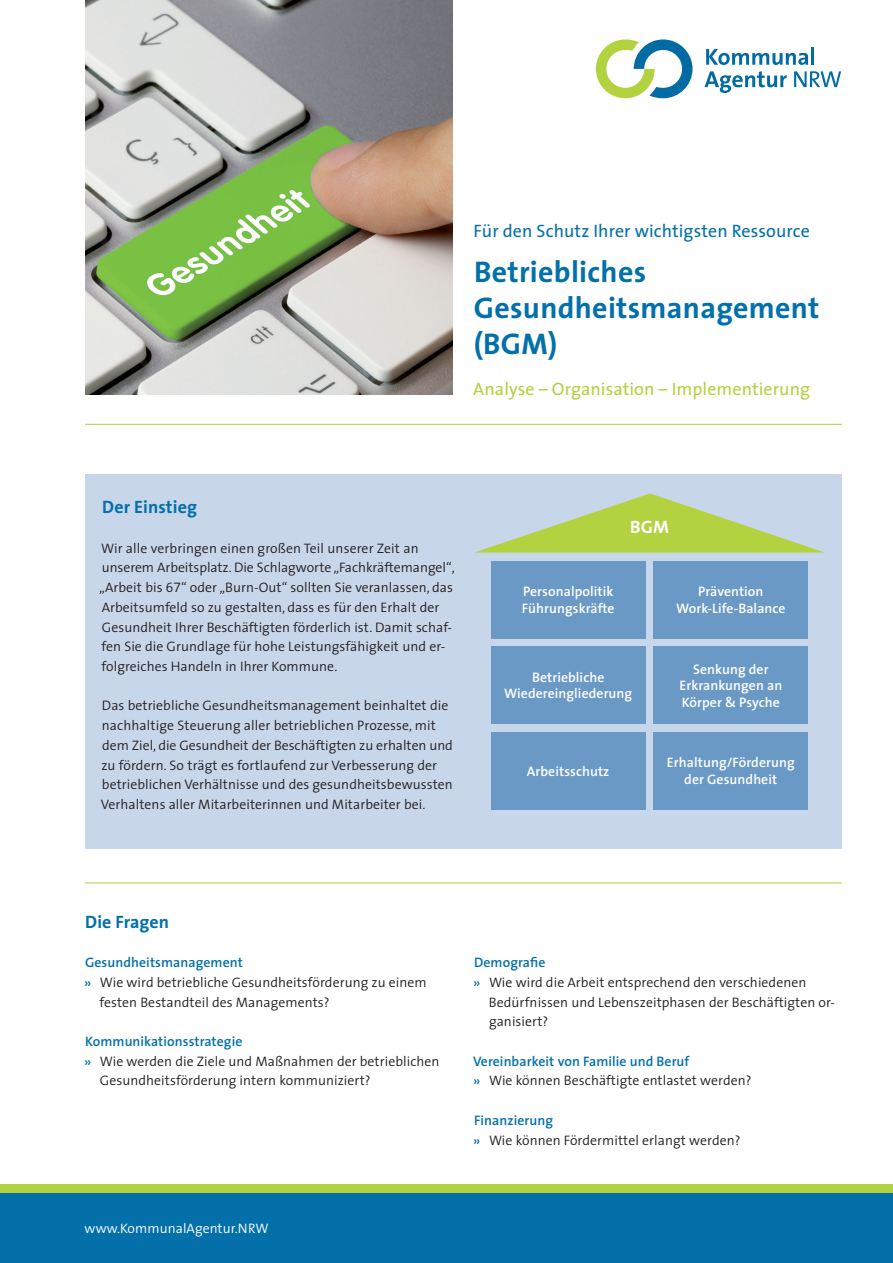
<style>
.page{position:relative;width:893px;height:1263px;background:#fff}
.page>*{position:absolute;margin:0;border:0;box-sizing:border-box;transform-origin:0 0}
.t1{font:700 30px/36px "The Sans";letter-spacing:.01em;color:#0370aa}
.t2{font:18px "The Sans";letter-spacing:.005em;color:#0370aa}
.t3{font:18px "The Sans";letter-spacing:.005em;color:#b2d23f}
.t4{font:700 18px "The Sans";letter-spacing:.005em;color:#0370aa}
.t5{font:700 18px "The Sans";color:#fff}
.t6{font:300 13.8px/19.8px "The Sans";letter-spacing:.005em;color:#231f20}
.t7{font:600 13.8px/16.5px "The Sans";letter-spacing:.005em;color:#fff;text-align:center}
.t8{font:600 13.8px "The Sans";letter-spacing:.005em;color:#0370aa}
.t9{font:300 13.8px "The Sans";letter-spacing:.005em;color:#fff}
.s1{font-family:"The Sans Semi Light Expert";font-weight:400}
.s2{font-weight:600;color:#0370aa}
</style>
<div class="page">
<div style="left:85px;top:474px;width:757px;height:375px;background:#c8d6e9"></div>
<img style="left:85px;top:0;width:368px;height:395px">
<div style="left:0;top:1192px;width:893px;height:71px;background:#0370aa"></div>
<div style="left:0;top:1184px;width:893px;height:8px;background:#b2d23f"></div>
<hr style="left:85px;top:882px;width:757px;height:1px;background:#b2d23f">
<svg style="left:706px;top:49px;width:102px;height:16px"></svg>
<hr style="left:811px;top:48px;width:3px;height:17px;background:#036ba3">
<svg style="left:704px;top:71px;width:83px;height:22px"></svg>
<svg style="left:794px;top:71px;width:47px;height:16px"></svg>
<svg style="left:596px;top:39px;width:96px;height:59px"></svg>
<hr style="left:85px;top:424px;width:757px;height:1px;background:#b2d23f">
<div style="left:491px;top:647px;width:154px;height:77px;background:#6b99c6"></div>
<div style="left:491px;top:732px;width:154px;height:77px;background:#6b99c6"></div>
<div style="left:491px;top:561px;width:154px;height:77px;background:#6b99c6"></div>
<div style="left:654px;top:561px;width:154px;height:77px;background:#6b99c6"></div>
<div style="left:654px;top:647px;width:154px;height:77px;background:#6b99c6"></div>
<div style="left:654px;top:732px;width:154px;height:77px;background:#6b99c6"></div>
<svg style="left:476px;top:493px;width:347px;height:59px"></svg>
<h2 class="t2" style="left:474px;top:216px;width:338px">Für den Schutz Ihrer wichtigsten Ressource</h2>
<h1 class="t1" style="left:474px;top:253px;width:347px">Betriebliches<br>Gesundheitsmanagement (BGM)</h1>
<h2 class="t3" style="left:473px;top:374px;width:338px">Analyse – Organisation – Implementierung</h2>
<h2 class="t4" style="left:102px;top:492px;width:96px">Der Einstieg</h2>
<p class="t6" style="left:99px;top:538px;width:357px">Wir alle verbringen einen großen Teil unserer Zeit an unserem Arbeitsplatz. Die Schlagworte „Fachkräftemangel“, „Arbeit bis <span class="s1">67</span>“ oder „Burn-Out“ sollten Sie veranlassen, das Arbeitsumfeld so zu gestalten, dass es für den Erhalt der Gesundheit Ihrer Beschäftigten förderlich ist. Damit schaf&shy;fen Sie die Grundlage für hohe Leistungsfähigkeit und er&shy;folgreiches Handeln in Ihrer Kommune.</p>
<p class="t6" style="left:101px;top:695px;width:354px">Das betriebliche Gesundheitsmanagement beinhaltet die nachhaltige Steuerung aller betrieblichen Prozesse, mit dem Ziel, die Gesundheit der Beschäftigten zu erhalten und zu fördern. So trägt es fortlaufend zur Verbesserung der betrieblichen Verhältnisse und des gesundheitsbewussten Verhaltens aller Mitarbeiterinnen und Mitarbeiter bei.</p>
<h2 class="t5" style="left:630px;top:512px;width:40px">BGM</h2>
<p class="t7" style="left:522px;top:583px;width:94px;text-align:left">Personalpolitik<br>Führungskräfte</p>
<p class="t7" style="left:676px;top:583px;width:111px">Prävention<br>Work-Life-Balance</p>
<p class="t7" style="left:504px;top:668px;width:130px">Betriebliche<br>Wiedereingliederung</p>
<p class="t7" style="left:527px;top:762px;width:84px">Arbeitsschutz</p>
<p class="t7" style="left:679px;top:660px;width:104px">Senkung der<br>Erkrankungen an<br>Körper &amp; Psyche</p>
<p class="t7" style="left:667px;top:754px;width:129px">Erhaltung/Förderung der Gesundheit</p>
<h2 class="t4" style="left:85px;top:906px;width:85px">Die Fragen</h2>
<p class="t8" style="left:85px;top:951px;width:159px">Gesundheitsmanagement</p>
<p class="t6" style="left:84px;top:972px;width:344px"><span class="s2">»</span> Wie wird betriebliche Gesundheitsförderung zu einem</p>
<p class="t6" style="left:100px;top:991px;width:232px">festen Bestandteil des Managements?</p>
<p class="t8" style="left:85px;top:1030px;width:159px">Kommunikationsstrategie</p>
<p class="t6" style="left:84px;top:1051px;width:357px"><span class="s2">»</span> Wie werden die Ziele und Maßnahmen der betrieblichen</p>
<p class="t6" style="left:100px;top:1070px;width:272px">Gesundheitsförderung intern kommuniziert?</p>
<p class="t9" style="left:85px;top:1217px;width:185px">www.KommunalAgentur.NRW</p>
<p class="t8" style="left:474px;top:951px;width:73px">Demografie</p>
<p class="t6" style="left:473px;top:972px;width:335px"><span class="s2">»</span> Wie wird die Arbeit entsprechend den verschiedenen</p>
<p class="t6" style="left:489px;top:991px;width:348px">Bedürfnissen und Lebenszeitphasen der Beschäftigten or-</p>
<p class="t6" style="left:489px;top:1011px;width:61px">ganisiert?</p>
<p class="t6" style="left:473px;top:1051px;width:280px"><span class="s2">Vereinbarkeit von Familie und Beruf<br>»</span> Wie können Beschäftigte entlastet werden?</p>
<p class="t6" style="left:473px;top:1110px;width:269px"><span class="s2">Finanzierung<br>»</span> Wie können Fördermittel erlangt werden?</p>
</div>
